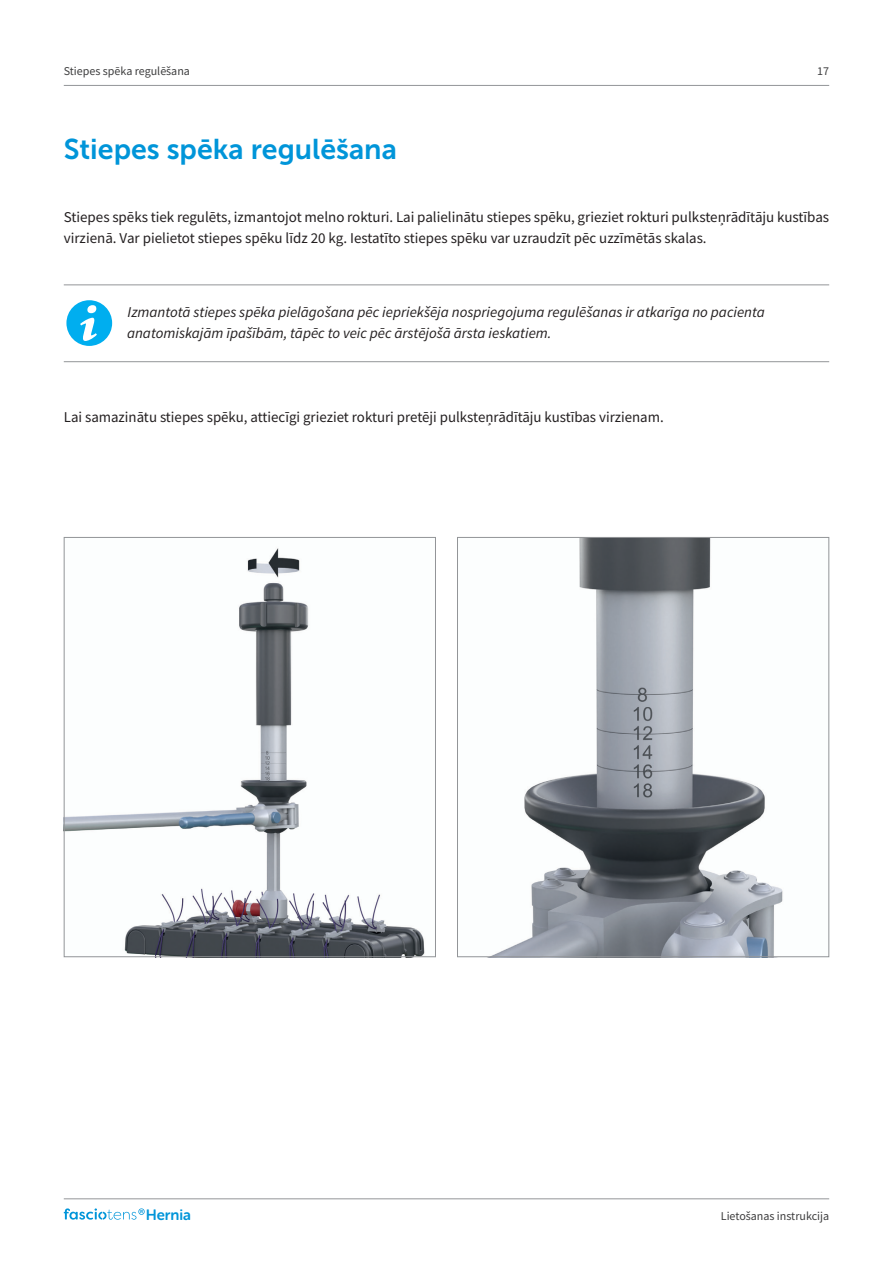
<style>
.page{position:relative;width:893px;height:1263px;background:#fff}
.page>*{position:absolute;margin:0;border:0;box-sizing:border-box;transform-origin:0 0}
.Head_1{font:28.5px "Museo Sans 700";color:#0095d9}
.Fliesstext{font:15px/21px "Source Sans Pro";color:#231f20}
.Info{font:italic 15px/21px "Source Sans Pro";color:#231f20}
.t1{font:15px "Museo Sans Rounded 700";color:#0095d9}
.Fliesstext-2{font:12px "Source Sans Pro";color:#3e3e3f}
</style>
<div class="page">
<hr style="left:64px;top:85px;width:765px;height:1px;background:#939598">
<hr style="left:64px;top:1198px;width:765px;height:1px;background:#939598">
<svg style="left:64px;top:1208px;width:81px;height:12px"></svg>
<img style="left:66px;top:548px;width:359px;height:407px">
<div style="left:64px;top:537px;width:372px;height:420px;border:1px solid #939598"></div>
<img style="left:493px;top:539px;width:290px;height:416px">
<div style="left:457px;top:537px;width:372px;height:420px;border:1px solid #939598"></div>
<hr style="left:64px;top:361px;width:765px;height:1px;background:#939598">
<hr style="left:64px;top:285px;width:765px;height:1px;background:#939598">
<div style="left:66px;top:300px;width:46px;height:46px;background:#00aeef;border-radius:50%"></div>
<div style="left:87px;top:305px;width:9px;height:8px;background:#fff;border-radius:4px"></div>
<svg style="left:80px;top:318px;width:17px;height:23px"></svg>
<p class="Fliesstext-2" style="left:64px;top:63px;width:128px">Stiepes spēka regulēšana</p>
<p class="Head_1" style="left:64px;top:133px;width:335px">Stiepes spēka regulēšana</p>
<p class="Fliesstext-2" style="left:817px;top:63px;width:13px">17</p>
<p class="Fliesstext" style="left:64px;top:206px;width:767px">Stiepes spēks tiek regulēts, izmantojot melno rokturi. Lai palielinātu stiepes spēku, grieziet rokturi pulksteņrādītāju kustības virzienā. Var pielietot stiepes spēku līdz 20 kg. Iestatīto stiepes spēku var uzraudzīt pēc uzzīmētās skalas.</p>
<p class="Info" style="left:127px;top:301px;width:639px">Izmantotā stiepes spēka pielāgošana pēc iepriekšēja nospriegojuma regulēšanas ir atkarīga no pacienta anatomiskajām īpašībām, tāpēc to veic pēc ārstējošā ārsta ieskatiem.</p>
<p class="Fliesstext" style="left:64px;top:406px;width:601px">Lai samazinātu stiepes spēku, attiecīgi grieziet rokturi pretēji pulksteņrādītāju kustības virzienam.</p>
<p class="t1" style="left:146px;top:1206px;width:47px">Hernia</p>
<p class="Fliesstext-2" style="left:721px;top:1208px;width:110px">Lietošanas instrukcija</p>
</div>
